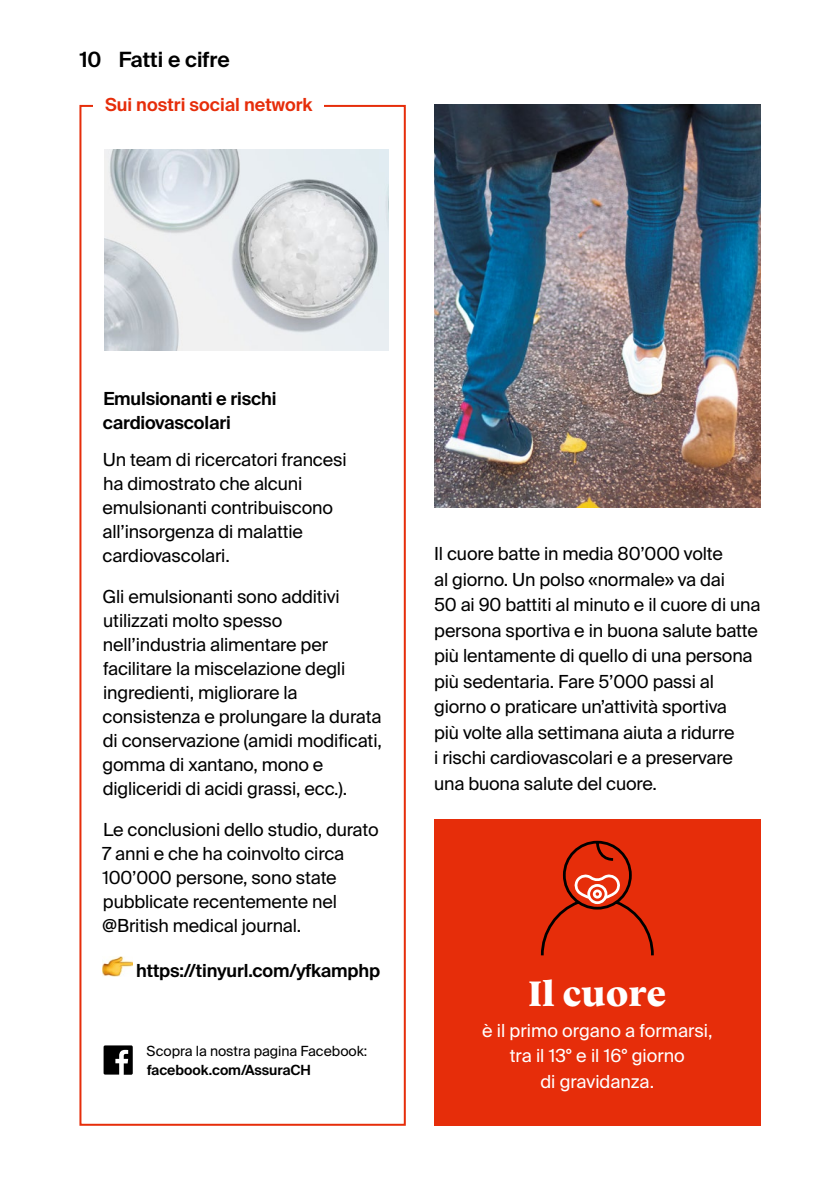
<style>
.page{position:relative;width:840px;height:1191px;background:#fff}
.page>*{position:absolute;margin:0;border:0;box-sizing:border-box;transform-origin:0 0}
.t1{font:800 36px "Vesterbro";color:#fff}
.t2{font:600 21px "Suisse Intl";color:#000}
.t3{font:18px/24px "Suisse Intl";letter-spacing:-.01em;color:#000}
.t4{font:600 18px/24px "Suisse Intl";letter-spacing:-.01em;color:#000}
.t5{font:18px/25.6px "Suisse Intl";color:#fff;text-align:center}
.t6{font:600 18px "Suisse Intl";color:#e62d0a}
.t7{font:14px "Suisse Intl";letter-spacing:-.005em;color:#000}
.t8{font:600 14px "Suisse Intl";letter-spacing:-.005em;color:#000}
</style>
<div class="page">
<div style="left:434px;top:819px;width:326px;height:306px;background:#e62d0a"></div>
<svg style="left:540px;top:840px;width:114px;height:116px"></svg>
<img style="left:434px;top:105px;width:326px;height:403px">
<img style="left:105px;top:149px;width:283px;height:201px">
<div style="left:79px;top:105px;width:326px;height:1020px;border:2px solid #e62d0a"></div>
<img style="left:102px;top:956px;width:30px;height:21px">
<svg style="left:103px;top:1045px;width:30px;height:29px"></svg>
<div style="left:94px;top:98px;width:230px;height:13px;background:#fff"></div>
<p class="t2" style="left:80px;top:47px;width:23px">10</p>
<p class="t2" style="left:119px;top:47px;width:112px">Fatti e cifre</p>
<p class="t6" style="left:105px;top:95px;width:209px">Sui nostri social network</p>
<p class="t4" style="left:103px;top:386px;width:175px">Emulsionanti e rischi cardiovascolari</p>
<p class="t3" style="left:102px;top:447px;width:246px">Un team di ricercatori francesi ha dimostrato che alcuni emulsionanti contribuiscono all’insorgenza di malattie cardiovascolari.</p>
<p class="t3" style="left:102px;top:584px;width:281px">Gli emulsionanti sono additivi utilizzati molto spesso nell’industria alimentare per facilitare la miscelazione degli ingredienti, migliorare la consistenza e prolungare la durata di conservazione (amidi modificati, gomma di xantano, mono e digliceridi di acidi grassi, ecc.).</p>
<p class="t3" style="left:102px;top:817px;width:278px">Le conclusioni dello studio, durato<br>7 anni e che ha coinvolto circa<br>100’000 persone, sono state pubblicate recentemente nel @British medical journal.</p>
<p class="t4" style="left:136px;top:958px;width:245px">https://tinyurl.com/yfkamphp</p>
<p class="t7" style="left:147px;top:1042px;width:222px">Scopra la nostra pagina Facebook:</p>
<p class="t8" style="left:147px;top:1061px;width:165px">facebook.com/AssuraCH</p>
<p class="t3" style="left:434px;top:541px;width:327px;line-height:25.6px">Il cuore batte in media 80’000 volte<br>al giorno. Un polso «normale» va dai<br>50 ai 90 battiti al minuto e il cuore di una persona sportiva e in buona salute batte più lentamente di quello di una persona più sedentaria. Fare 5’000 passi al giorno o praticare un’attività sportiva<br>più volte alla settimana aiuta a ridurre<br>i rischi cardiovascolari e a preservare una buona salute del cuore.</p>
<h1 class="t1" style="left:527px;top:966px;width:140px">Il cuore</h1>
<p class="t5" style="left:482px;top:1017px;width:232px">è il primo organo a formarsi, tra il 13° e il 16° giorno<br>di gravidanza.</p>
</div>
